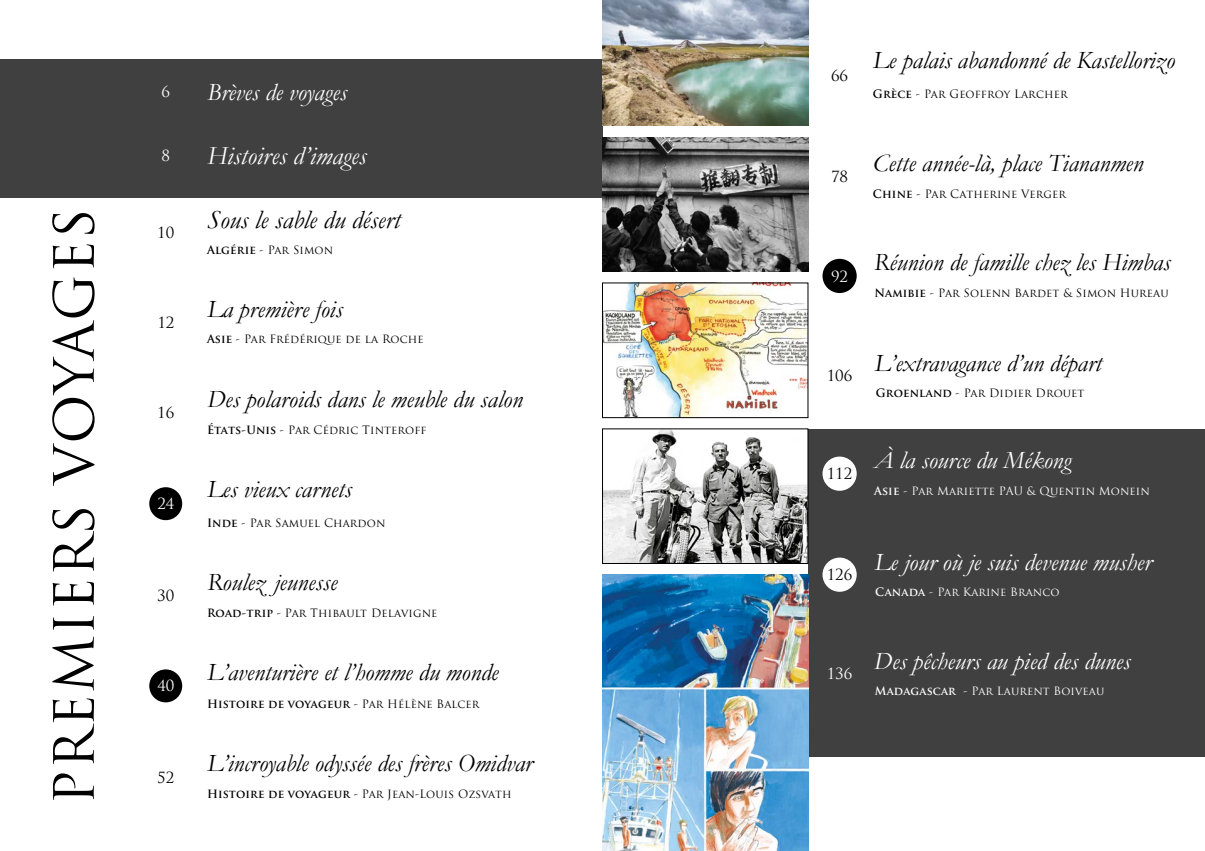
<style>
.page{position:relative;width:1205px;height:851px;background:#fff}
.page>*{position:absolute;margin:0;border:0;box-sizing:border-box;transform-origin:0 0}
.t1{font:54px "Trajan Pro";letter-spacing:.02em;color:#000}
.t2{font:italic 26.25px "Garamond";color:#000}
.t3{font:italic 26.25px "Garamond";color:#fff}
.t4{font:italic 25px "Garamond";color:#000}
.t5{font:italic 25px "Garamond";color:#fff}
.t6{font:15px "Trajan Pro";color:#000}
.t7{font:15px "Trajan Pro";color:#fff}
.t8{font:11.25px "Trajan Pro";letter-spacing:.01em;color:#000}
.t9{font:11.25px "Trajan Pro";letter-spacing:.01em;color:#fff}
.t10{font:700 11.25px "Trajan Pro";letter-spacing:.01em;color:#000}
.s1{font-weight:700}
.s2{font-weight:400}
</style>
<div class="page">
<div style="left:0;top:59px;width:602px;height:138px;background:#404040"></div>
<div style="left:808px;top:429px;width:397px;height:327px;background:#404040"></div>
<div style="left:822px;top:557px;width:35px;height:34px;background:#fff;border-radius:50%"></div>
<div style="left:822px;top:456px;width:35px;height:34px;background:#fff;border-radius:50%"></div>
<div style="left:822px;top:259px;width:35px;height:34px;background:#000;border-radius:50%"></div>
<img style="left:602px;top:137px;width:206px;height:135px">
<img style="left:602px;top:0;width:206px;height:126px">
<img style="left:604px;top:431px;width:202px;height:130px">
<div style="left:602px;top:429px;width:206px;height:134px;border:1px solid #000"></div>
<img style="left:604px;top:285px;width:202px;height:130px">
<div style="left:149px;top:487px;width:33px;height:33px;background:#000;border-radius:50%"></div>
<div style="left:149px;top:669px;width:33px;height:33px;background:#000;border-radius:50%"></div>
<img style="left:602px;top:574px;width:206px;height:276px">
<h1 class="t1" style="left:40px;top:804px;width:598px;rotate:-90deg">PREMIERS VOYAGES</h1>
<h3 class="t7" style="left:161px;top:82px;width:10px">6</h3>
<h3 class="t7" style="left:161px;top:146px;width:10px">8</h3>
<h3 class="t6" style="left:157px;top:223px;width:19px">10</h3>
<h3 class="t6" style="left:157px;top:312px;width:19px">12</h3>
<h3 class="t6" style="left:157px;top:402px;width:19px">16</h3>
<h3 class="t7" style="left:157px;top:494px;width:19px">24</h3>
<h3 class="t6" style="left:157px;top:586px;width:19px">30</h3>
<h3 class="t7" style="left:157px;top:676px;width:19px">40</h3>
<h3 class="t6" style="left:157px;top:768px;width:19px">52</h3>
<h3 class="t5" style="left:207px;top:75px;width:141px">Brèves de voyages</h3>
<h2 class="t3" style="left:207px;top:138px;width:161px">Histoires d’images</h2>
<h2 class="t2" style="left:207px;top:202px;width:195px">Sous le sable du désert</h2>
<p class="t8" style="left:207px;top:243px;width:128px"><span class="s1">Algérie</span> - Par Simon</p>
<h3 class="t4" style="left:207px;top:292px;width:137px">La première fois</h3>
<p class="t8" style="left:207px;top:332px;width:218px"><span class="s1">Asie</span> - Par Frédérique de la Roche</p>
<h3 class="t4" style="left:207px;top:381px;width:317px">Des polaroids dans le meuble du salon</h3>
<p class="t8" style="left:207px;top:422px;width:221px"><span class="s1">États-Unis</span> - Par Cédric Tinteroff</p>
<h3 class="t4" style="left:207px;top:472px;width:146px">Les vieux carnets</h3>
<p class="t8" style="left:207px;top:515px;width:180px"><span class="s1">Inde</span> - Par Samuel Chardon</p>
<h3 class="t4" style="left:207px;top:565px;width:132px">Roulez jeunesse</h3>
<p class="t8" style="left:207px;top:606px;width:232px"><span class="s1">Road-trip</span> - Par Thibault Delavigne</p>
<h3 class="t4" style="left:207px;top:655px;width:293px">L’aventurière et l’homme du monde</h3>
<p class="t10" style="left:207px;top:696px;width:274px">Histoire de voyageur <span class="s2">- Par Hélène Balcer</span></p>
<h3 class="t4" style="left:207px;top:746px;width:327px">L’incroyable odyssée des frères Omidvar</h3>
<p class="t8" style="left:207px;top:787px;width:306px"><span class="s1">Histoire de voyageur</span> - Par Jean-Louis Ozsvath</p>
<h3 class="t6" style="left:831px;top:65px;width:19px">66</h3>
<h3 class="t6" style="left:831px;top:167px;width:19px">78</h3>
<h3 class="t7" style="left:831px;top:266px;width:19px">92</h3>
<h3 class="t4" style="left:873px;top:43px;width:303px">Le palais abandonné de Kastellorizo</h3>
<p class="t8" style="left:873px;top:86px;width:196px"><span class="s1">Grèce</span> - Par Geoffroy Larcher</p>
<h3 class="t4" style="left:873px;top:146px;width:272px">Cette année-là, place Tiananmen</h3>
<p class="t8" style="left:873px;top:186px;width:195px"><span class="s1">Chine</span> - Par Catherine Verger</p>
<h3 class="t4" style="left:874px;top:245px;width:298px">Réunion de famille chez les Himbas</h3>
<p class="t8" style="left:874px;top:286px;width:296px"><span class="s1">Namibie</span> - Par Solenn Bardet &amp; Simon Hureau</p>
<h3 class="t6" style="left:827px;top:366px;width:27px">106</h3>
<h3 class="t6" style="left:827px;top:464px;width:27px">112</h3>
<h3 class="t4" style="left:874px;top:346px;width:229px">L’extravagance d’un départ</h3>
<p class="t8" style="left:876px;top:386px;width:210px"><span class="s1">Groenland</span> - Par Didier Drouet</p>
<h3 class="t5" style="left:874px;top:443px;width:199px">À la source du Mékong</h3>
<p class="t9" style="left:874px;top:484px;width:277px"><span class="s1">Asie</span> - Par Mariette PAU &amp; Quentin Monein</p>
<h3 class="t5" style="left:827px;top:545px;width:326px"><sub>126</sub> Le jour où je suis devenue musher</h3>
<p class="t9" style="left:875px;top:584px;width:186px"><span class="s1">Canada</span> - Par Karine Branco</p>
<h3 class="t7" style="left:827px;top:664px;width:27px">136</h3>
<h3 class="t5" style="left:874px;top:644px;width:258px">Des pêcheurs au pied des dunes</h3>
<p class="t9" style="left:875px;top:683px;width:231px"><span class="s1">Madagascar</span> - Par Laurent Boiveau</p>
</div>
